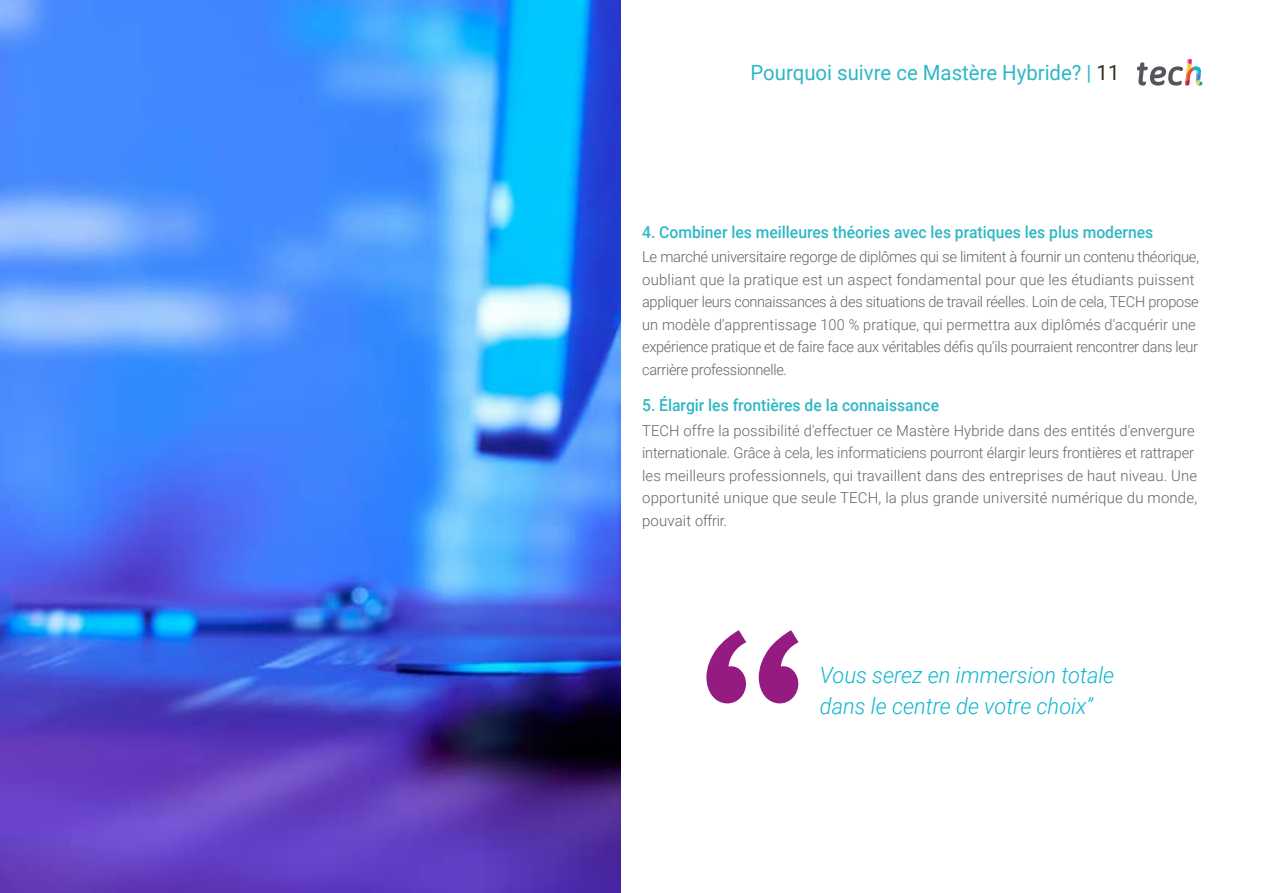
<style>
.page{position:relative;width:1263px;height:893px;background:#fff}
.page>*{position:absolute;margin:0;border:0;box-sizing:border-box;transform-origin:0 0}
.t1{font:italic 300 22.5px/31.5px "Roboto";color:#0fb6cf}
.t2{font:21px "Roboto";color:#2db8c5}
.t3{font:500 16.5px "Roboto";color:#2db8c5;scale:.95 1}
.t4{font:300 15px/22.5px "Roboto";letter-spacing:-.01em;color:#61646a}
.t5{font:300 15px/22.5px "Roboto";letter-spacing:.01em;color:#61646a}
.s1{color:#312e20}
</style>
<div class="page">
<svg style="left:706px;top:630px;width:92px;height:73px"></svg>
<img style="left:0;top:0;width:621px;height:893px">
<svg style="left:1137px;top:59px;width:65px;height:27px"></svg>
<h2 class="t2" style="left:750px;top:57px;width:370px">Pourquoi suivre ce Mastère Hybride? | <span class="s1">11</span></h2>
<p class="t3" style="left:642px;top:220px;width:540px">4. Combiner les meilleures théories avec les pratiques les plus modernes</p>
<p class="t4" style="left:642px;top:245px;width:558px">Le marché universitaire regorge de diplômes qui se limitent à fournir un contenu théorique, oubliant que la pratique est un aspect fondamental pour que les étudiants puissent appliquer leurs connaissances à des situations de travail réelles. Loin de cela, TECH propose un modèle d'apprentissage 100 % pratique, qui permettra aux diplômés d'acquérir une expérience pratique et de faire face aux véritables défis qu'ils pourraient rencontrer dans leur carrière professionnelle.</p>
<p class="t3" style="left:642px;top:394px;width:314px">5. Élargir les frontières de la connaissance</p>
<p class="t5" style="left:642px;top:419px;width:557px">TECH offre la possibilité d'effectuer ce Mastère Hybride dans des entités d'envergure internationale. Grâce à cela, les informaticiens pourront élargir leurs frontières et rattraper les meilleurs professionnels, qui travaillent dans des entreprises de haut niveau. Une opportunité unique que seule TECH, la plus grande université numérique du monde, pouvait offrir.</p>
<h1 class="t1" style="left:820px;top:658px;width:296px">Vous serez en immersion totale dans le centre de votre choix”</h1>
</div>
